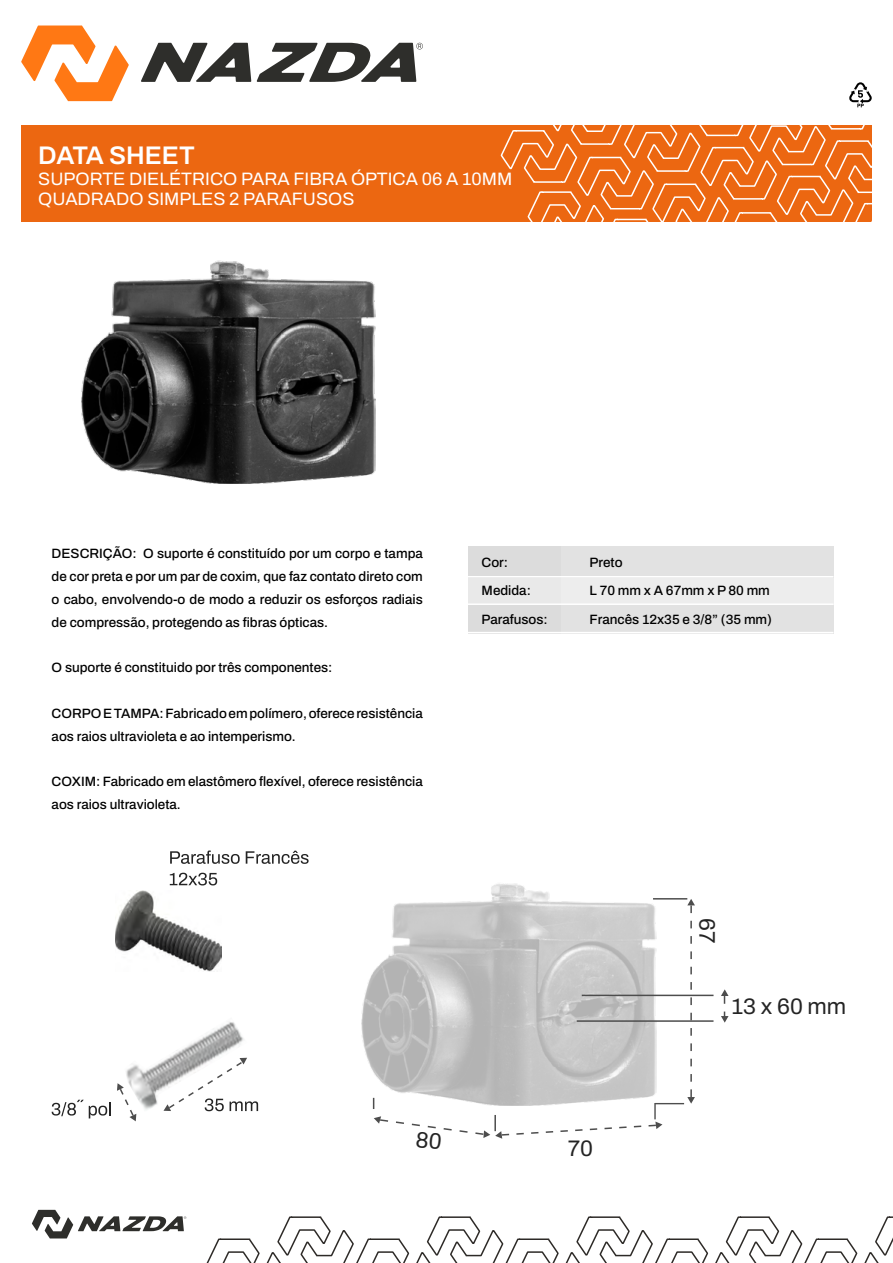
<style>
.page{position:relative;width:893px;height:1263px;background:#fff}
.page>*{position:absolute;margin:0;border:0;box-sizing:border-box;transform-origin:0 0}
.t1{font:600 25.5px "Archivo";color:#fff}
.t2{font:22.5px "Archivo";color:#242424}
.t3{font:600 18px/20.4px "Archivo";color:#fff}
.t4{font:600 13.5px/22.8px "Archivo";color:#000}
</style>
<div class="page">
<img style="left:361px;top:883px;width:189px;height:223px">
<div style="left:21px;top:125px;width:851px;height:97px;background:#ec6711"></div>
<svg style="left:21px;top:26px;width:108px;height:75px"></svg>
<svg style="left:141px;top:43px;width:110px;height:39px"></svg>
<svg style="left:257px;top:43px;width:166px;height:39px"></svg>
<svg style="left:32px;top:1210px;width:154px;height:28px"></svg>
<svg style="left:206px;top:1216px;width:687px;height:47px"></svg>
<svg style="left:500px;top:82px;width:372px;height:140px"></svg>
<div style="left:468px;top:546px;width:365px;height:87px;background:#dcdcdc"></div>
<div style="left:561px;top:546px;width:272px;height:87px;background:#e2e2e2"></div>
<div style="left:468px;top:578px;width:365px;height:26px;background:#ededed"></div>
<hr style="left:468px;top:576px;width:365px;height:1px;background:#fff">
<hr style="left:468px;top:603px;width:365px;height:2px;background:#fff">
<hr style="left:468px;top:632px;width:365px;height:1px;background:#fff">
<img style="left:81px;top:260px;width:295px;height:224px">
<hr style="left:582px;top:995px;width:131px;height:1px;background:#4d4d4d">
<hr style="left:577px;top:1020px;width:136px;height:2px;background:#4d4d4d">
<hr style="left:653px;top:898px;width:34px;height:1px;background:#4d4d4d">
<svg style="left:721px;top:989px;width:7px;height:34px"></svg>
<svg style="left:52px;top:1100px;width:59px;height:18px"></svg>
<img style="left:116px;top:891px;width:105px;height:80px">
<svg style="left:170px;top:850px;width:70px;height:14px"></svg>
<svg style="left:246px;top:851px;width:63px;height:13px"></svg>
<svg style="left:170px;top:873px;width:47px;height:12px"></svg>
<svg style="left:117px;top:1083px;width:19px;height:38px"></svg>
<svg style="left:247px;top:1101px;width:11px;height:10px"></svg>
<img style="left:124px;top:1021px;width:123px;height:91px">
<svg style="left:373px;top:899px;width:322px;height:240px"></svg>
<h1 class="t1" style="left:38px;top:136px;width:158px">DATA SHEET</h1>
<h3 class="t3" style="left:38px;top:168px;width:476px">SUPORTE DIELÉTRICO PARA FIBRA ÓPTICA 06 A 10MM<br>QUADRADO SIMPLES 2 PARAFUSOS</h3>
<p class="t4" style="left:52px;top:542px;width:373px;text-align:justify">DESCRIÇÃO: O suporte é constituído por um corpo e tampa de cor preta e por um par de coxim, que faz contato direto com o cabo, envolvendo-o de modo a reduzir os esforços radiais de compressão, protegendo as fibras ópticas.</p>
<p class="t4" style="left:52px;top:656px;width:282px">O suporte é constituido por três componentes:</p>
<p class="t4" style="left:52px;top:702px;width:373px">CORPO E TAMPA: Fabricado em polímero, oferece resistência aos raios ultravioleta e ao intemperismo.</p>
<p class="t4" style="left:52px;top:770px;width:373px">COXIM: Fabricado em elastômero flexível, oferece resistência aos raios ultravioleta.</p>
<p class="t4" style="left:482px;top:551px;width:28px">Cor:</p>
<p class="t4" style="left:590px;top:551px;width:35px">Preto</p>
<p class="t4" style="left:482px;top:578px;width:51px">Medida:</p>
<p class="t4" style="left:590px;top:578px;width:182px">L 70 mm x A 67mm x P 80 mm</p>
<p class="t4" style="left:482px;top:608px;width:68px">Parafusos:</p>
<p class="t4" style="left:590px;top:608px;width:184px">Francês 12x35 e 3/8” (35 mm)</p>
<h2 class="t2" style="left:568px;top:1131px;width:27px">70</h2>
<h2 class="t2" style="left:724px;top:918px;width:27px;rotate:90deg">67</h2>
<h2 class="t2" style="left:732px;top:989px;width:116px">13 x 60 mm</h2>
</div>
